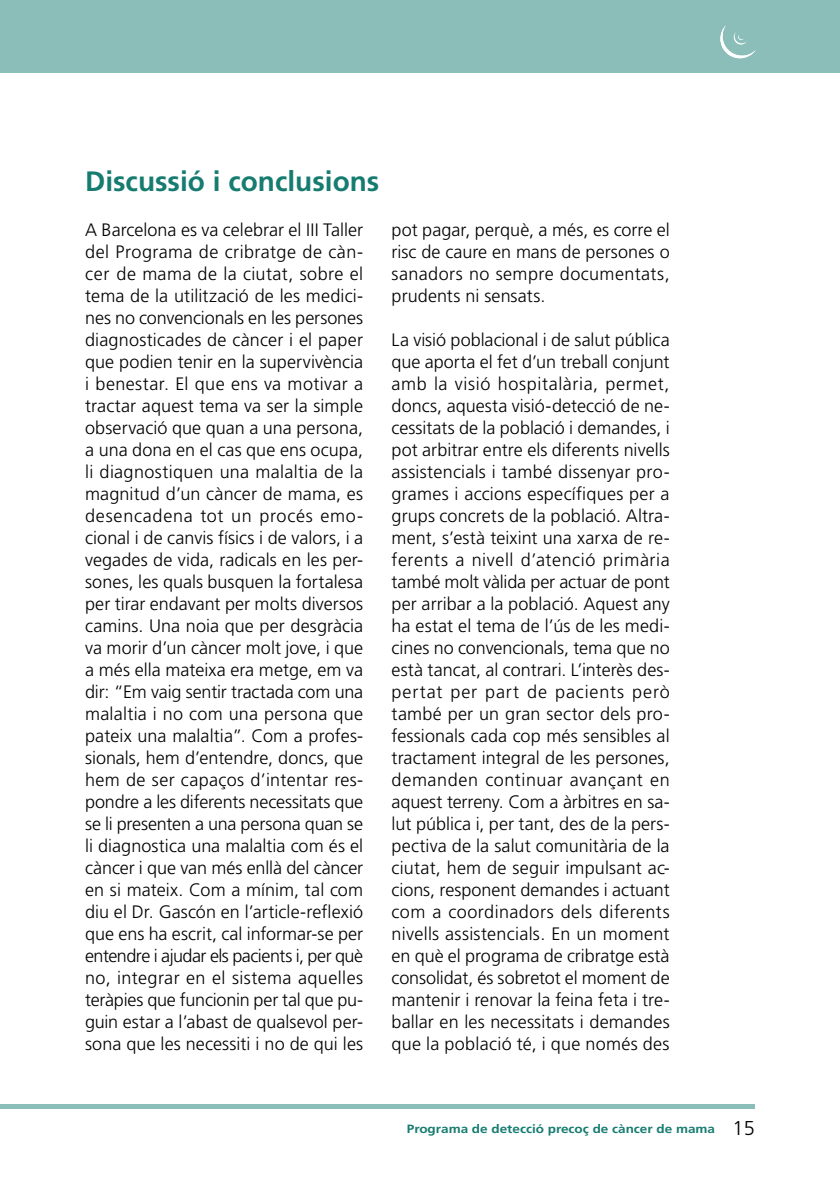
<style>
.page{position:relative;width:840px;height:1191px;background:#fff}
.page>*{position:absolute;margin:0;border:0;box-sizing:border-box;transform-origin:0 0}
.Titol{font:700 28px "Frutiger LT Std";color:#177c70}
.Text_seguit{font:300 18px/22px "Frutiger LT Std";letter-spacing:.01em;color:#000;text-align:justify}
.t1{font:700 12px "Frutiger LT Std";color:#177c70;scale:1.13 1}
.s1{font-weight:300;font-size:20px;color:#000}
</style>
<div class="page">
<hr style="left:0;top:1104px;width:754px;height:4px;background:#8bbeb8">
<div style="left:0;top:0;width:839px;height:72px;background:#8bbeb8"></div>
<svg style="left:720px;top:25px;width:35px;height:33px"></svg>
<p class="Titol" style="left:85px;top:165px;width:295px">Discussió i conclusions</p>
<p class="Text_seguit" style="left:85px;top:219px;width:279px">A Barcelona es va celebrar el III Taller del Programa de cribratge de càn&shy;cer de mama de la ciutat, sobre el tema de la utilització de les medici&shy;nes no convencionals en les persones diagnosticades de càncer i el paper que podien tenir en la supervivència i benestar. El que ens va motivar a tractar aquest tema va ser la simple observació que quan a una persona, a una dona en el cas que ens ocupa, li diagnostiquen una malaltia de la magnitud d’un càncer de mama, es desencadena tot un procés emo&shy;cional i de canvis físics i de valors, i a vegades de vida, radicals en les per&shy;sones, les quals busquen la fortalesa per tirar endavant per molts diversos camins. Una noia que per desgràcia va morir d’un càncer molt jove, i que a més ella mateixa era metge, em va dir: “Em vaig sentir tractada com una malaltia i no com una persona que pateix una malaltia”. Com a profes&shy;sionals, hem d’entendre, doncs, que hem de ser capaços d’intentar res&shy;pondre a les diferents necessitats que se li presenten a una persona quan se li diagnostica una malaltia com és el càncer i que van més enllà del càncer en si mateix. Com a mínim, tal com diu el Dr. Gascón en l’article-reflexió que ens ha escrit, cal informar-se per entendre i ajudar els pacients i, per què no, integrar en el sistema aquelles teràpies que funcionin per tal que pu&shy;guin estar a l’abast de qualsevol per&shy;sona que les necessiti i no de qui les</p>
<p class="Text_seguit" style="left:391px;top:219px;width:279px">pot pagar, perquè, a més, es corre el risc de caure en mans de persones o sanadors no sempre documentats, prudents ni sensats.</p>
<p class="Text_seguit" style="left:391px;top:329px;width:279px">La visió poblacional i de salut pública que aporta el fet d’un treball conjunt amb la visió hospitalària, permet, doncs, aquesta visió-detecció de ne&shy;cessitats de la població i demandes, i pot arbitrar entre els diferents nivells assistencials i també dissenyar pro&shy;grames i accions específiques per a grups concrets de la població. Altra&shy;ment, s’està teixint una xarxa de re&shy;ferents a nivell d’atenció primària també molt vàlida per actuar de pont per arribar a la població. Aquest any ha estat el tema de l’ús de les medi&shy;cines no convencionals, tema que no està tancat, al contrari. L’interès des&shy;pertat per part de pacients però també per un gran sector dels pro&shy;fessionals cada cop més sensibles al tractament integral de les persones, demanden continuar avançant en aquest terreny. Com a àrbitres en sa&shy;lut pública i, per tant, des de la pers&shy;pectiva de la salut comunitària de la ciutat, hem de seguir impulsant ac&shy;cions, responent demandes i actuant com a coordinadors dels diferents nivells assistencials. En un moment en què el programa de cribratge està consolidat, és sobretot el moment de mantenir i renovar la feina feta i tre&shy;ballar en les necessitats i demandes que la població té, i que només des</p>
<p class="t1" style="left:406px;top:1121px;width:309px">Programa de detecció precoç de càncer de mama <span class="s1">15</span></p>
</div>
